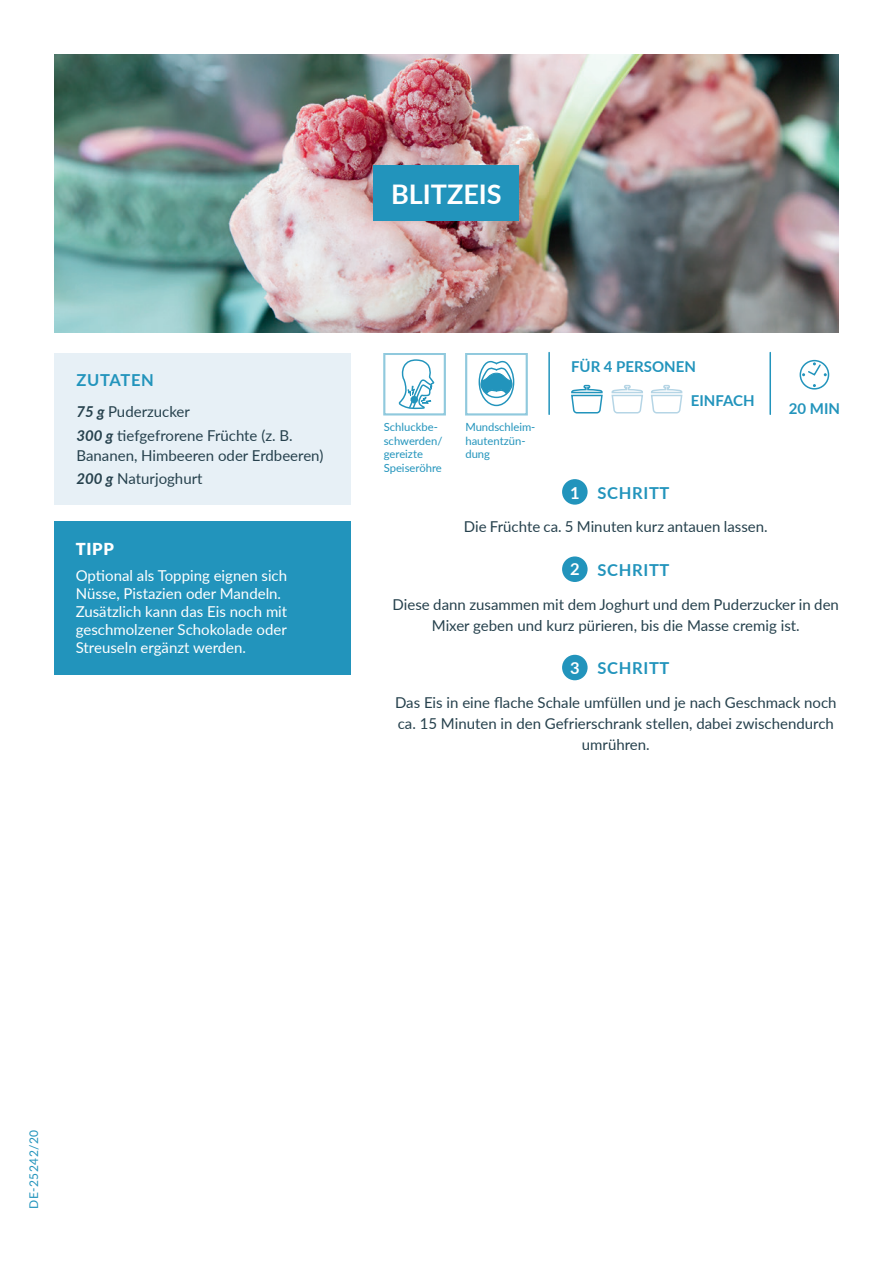
<style>
.page{position:relative;width:893px;height:1263px;background:#fff}
.page>*{position:absolute;margin:0;border:0;box-sizing:border-box;transform-origin:0 0}
.t1{font:700 27px "Lato";color:#fff}
.t2{font:700 16.5px "Lato";letter-spacing:.04em;color:#2294bc}
.t3{font:900 16.5px "Lato";color:#fff}
.t4{font:15px/21px "Lato";color:#26414d;text-align:center}
.t5{font:15px/18px "Lato";color:#fff}
.t6{font:700 15px "Lato";color:#2294bc}
.t7{font:12px "Lato";letter-spacing:.04em;color:#2294bc}
.t8{font:11.25px/13.5px "Lato";color:#2294bc}
.s1{font-weight:700;font-style:italic}
.s2{color:#fff}
</style>
<div class="page">
<svg style="left:478px;top:360px;width:37px;height:47px"></svg>
<svg style="left:398px;top:359px;width:37px;height:51px"></svg>
<img style="left:54px;top:54px;width:785px;height:278px">
<div style="left:374px;top:165px;width:145px;height:56px;background:#2294bc"></div>
<div style="left:54px;top:353px;width:297px;height:152px;background:#e7f0f6"></div>
<hr style="left:548px;top:353px;width:2px;height:61px;background:#2294bc">
<hr style="left:769px;top:353px;width:2px;height:61px;background:#2294bc">
<div style="left:562px;top:556px;width:26px;height:26px;background:#2294bc;border-radius:50%"></div>
<div style="left:562px;top:655px;width:26px;height:25px;background:#2294bc;border-radius:50%"></div>
<div style="left:562px;top:479px;width:26px;height:26px;background:#2294bc;border-radius:50%"></div>
<div style="left:800px;top:360px;width:29px;height:30px;border:2px solid #2294bc;border-radius:50%"></div>
<svg style="left:802px;top:362px;width:25px;height:15px"></svg>
<svg style="left:571px;top:384px;width:32px;height:30px"></svg>
<svg style="left:611px;top:385px;width:32px;height:29px"></svg>
<svg style="left:651px;top:385px;width:32px;height:29px"></svg>
<div style="left:54px;top:521px;width:297px;height:153px;background:#2294bc"></div>
<p class="t1" style="left:391px;top:174px;width:112px">BLITZEIS</p>
<p class="t2" style="left:77px;top:367px;width:79px">ZUTATEN</p>
<p class="t4" style="left:77px;top:401px;width:115px"><span class="s1">75 g</span> Puderzucker</p>
<p class="t4" style="left:77px;top:425px;width:248px;line-height:19.5px;text-align:left"><span class="s1">300 g</span> tiefgefrorene Früchte (z. B.<br>Bananen, Himbeeren oder Erdbeeren)</p>
<p class="t4" style="left:77px;top:468px;width:127px"><span class="s1">200 g</span> Naturjoghurt</p>
<p class="t3" style="left:76px;top:536px;width:40px">TIPP</p>
<p class="t5" style="left:76px;top:566px;width:213px">Optional als Topping eignen sich<br>Nüsse, Pistazien oder Mandeln.<br>Zusätzlich kann das Eis noch mit geschmolzener Schokolade oder<br>Streuseln ergänzt werden.</p>
<p class="t8" style="left:384px;top:420px;width:60px">Schluckbe&shy;schwerden/ gereizte<br>Speiseröhre</p>
<p class="t8" style="left:465px;top:420px;width:72px">Mundschleim&shy;hautentzün&shy;dung</p>
<p class="t6" style="left:571px;top:356px;width:126px">FÜR 4 PERSONEN</p>
<p class="t6" style="left:691px;top:390px;width:65px">EINFACH</p>
<p class="t2" style="left:570px;top:480px;width:101px"><span class="s2">1</span> SCHRITT</p>
<p class="t4" style="left:464px;top:516px;width:305px">Die Früchte ca. 5 Minuten kurz antauen lassen.</p>
<p class="t6" style="left:789px;top:397px;width:53px">20 MIN</p>
<p class="t2" style="left:570px;top:558px;width:101px"><span class="s2">2</span> SCHRITT</p>
<p class="t4" style="left:393px;top:593px;width:448px">Diese dann zusammen mit dem Joghurt und dem Puderzucker in den<br>Mixer geben und kurz pürieren, bis die Masse cremig ist.</p>
<p class="t2" style="left:570px;top:656px;width:101px"><span class="s2">3</span> SCHRITT</p>
<p class="t4" style="left:395px;top:691px;width:443px">Das Eis in eine flache Schale umfüllen und je nach Geschmack noch</p>
<p class="t4" style="left:398px;top:712px;width:438px">ca. 15 Minuten in den Gefrierschrank stellen, dabei zwischendurch umrühren.</p>
<p class="t7" style="left:25px;top:1209px;width:81px;rotate:-90deg">DE-25242/20</p>
</div>
